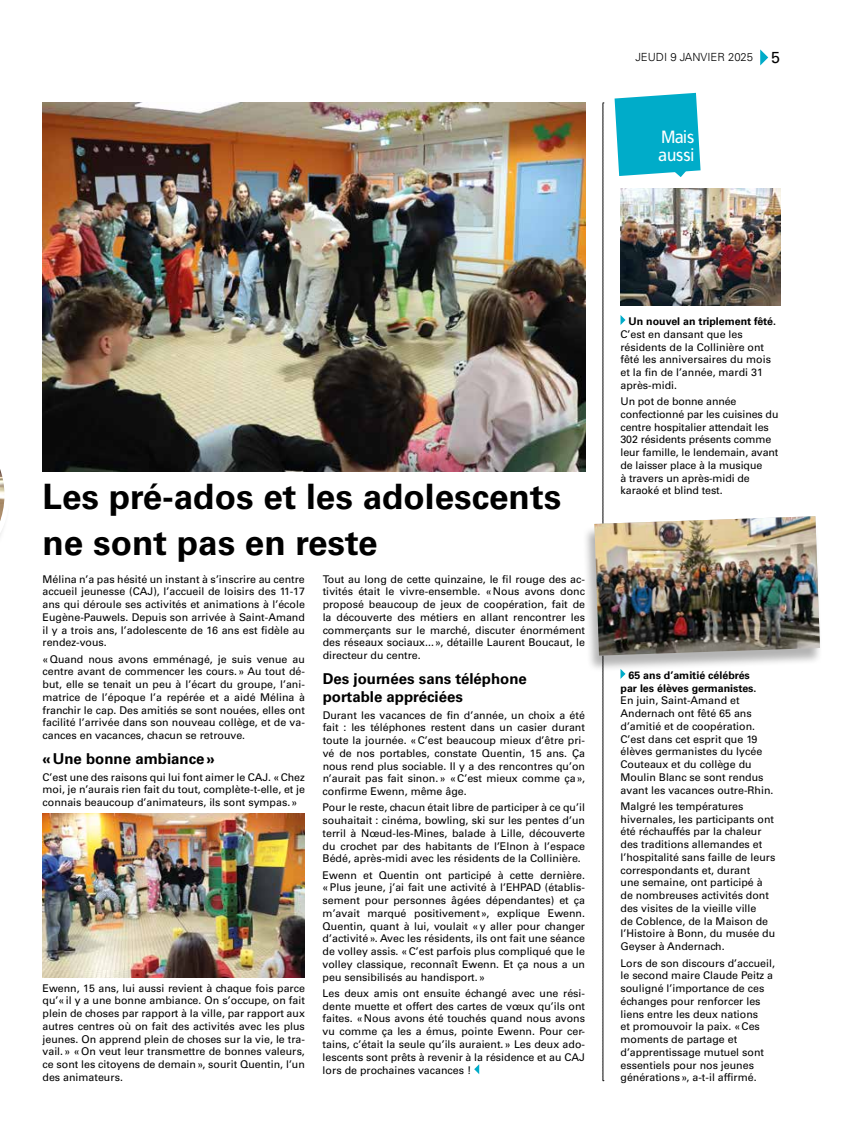
<style>
.page{position:relative;width:851px;height:1134px;background:#fff}
.page>*{position:absolute;margin:0;border:0;box-sizing:border-box;transform-origin:0 0}
.t1{font:700 35px/45.5px "Univers LT Std";color:#000}
.t2{font:17.88px/18.4px "Francophil Sans";color:#fff}
.t3{font:700 15px/18px "Univers LT Std";color:#000}
.t4{font:300 11.25px "Univers LT";color:#000}
.t5{font:10.62px/12.8px "Univers LT Std";color:#000;text-align:justify}
.t6{font:700 10.62px/12.8px "Univers LT Std";color:#000;text-align:center}
.s1{font-family:"Univers LT Std";font-weight:400;font-size:16px}
</style>
<div class="page">
<svg style="left:760px;top:49px;width:8px;height:16px"></svg>
<svg style="left:474px;top:1064px;width:5px;height:10px"></svg>
<img style="left:43px;top:813px;width:262px;height:164px">
<img style="left:43px;top:103px;width:542px;height:368px">
<svg style="left:0;top:469px;width:5px;height:67px"></svg>
<div style="left:582px;top:518px;width:240px;height:155px;background:#000;opacity:.3"></div>
<svg style="left:594px;top:93px;width:225px;height:988px"></svg>
<img style="left:594px;top:516px;width:225px;height:140px">
<p class="t4" style="left:635px;top:50px;width:146px">JEUDI 9 JANVIER 2025 <span class="s1">5</span></p>
<h2 class="t2" style="left:658px;top:127px;width:38px">Mais aussi</h2>
<h1 class="t1" style="left:43px;top:475px;width:520px">Les pré-ados et les adolescents ne sont pas en reste</h1>
<p class="t5" style="left:43px;top:573px;width:264px">Mélina n’a pas hésité un instant à s’inscrire au centre accueil jeunesse (CAJ), l’accueil de loisirs des 11-17 ans qui déroule ses activités et animations à l’école Eugène-Pauwels. Depuis son arrivée à Saint-Amand il y a trois ans, l’adolescente de 16 ans est fidèle au rendez-vous.</p>
<p class="t5" style="left:43px;top:653px;width:264px">«Quand nous avons emménagé, je suis venue au centre avant de commencer les cours.» Au tout dé&shy;but, elle se tenait un peu à l’écart du groupe, l’ani&shy;matrice de l’époque l’a repérée et a aidé Mélina à franchir le cap. Des amitiés se sont nouées, elles ont facilité l’arrivée dans son nouveau collège, et de va&shy;cances en vacances, chacun se retrouve.</p>
<h3 class="t3" style="left:43px;top:750px;width:174px">«Une bonne ambiance»</h3>
<p class="t5" style="left:43px;top:770px;width:264px">C’est une des raisons qui lui font aimer le CAJ. «Chez moi, je n’aurais rien fait du tout, complète-t-elle, et je connais beaucoup d’animateurs, ils sont sympas.»</p>
<p class="t5" style="left:43px;top:982px;width:264px">Ewenn, 15 ans, lui aussi revient à chaque fois parce qu’«il y a une bonne ambiance. On s’occupe, on fait plein de choses par rapport à la ville, par rapport aux autres centres où on fait des activités avec les plus jeunes. On apprend plein de choses sur la vie, le tra&shy;vail.» «On veut leur transmettre de bonnes valeurs, ce sont les citoyens de demain», sourit Quentin, l’un des animateurs.</p>
<p class="t5" style="left:322px;top:573px;width:264px">Tout au long de cette quinzaine, le fil rouge des ac&shy;tivités était le vivre-ensemble. «Nous avons donc proposé beaucoup de jeux de coopération, fait de la découverte des métiers en allant rencontrer les commerçants sur le marché, discuter énormément des réseaux sociaux...», détaille Laurent Boucaut, le directeur du centre.</p>
<h3 class="t3" style="left:322px;top:670px;width:206px">Des journées sans téléphone portable appréciées</h3>
<p class="t5" style="left:322px;top:708px;width:264px">Durant les vacances de fin d’année, un choix a été fait : les téléphones restent dans un casier durant toute la journée. «C’est beaucoup mieux d’être pri&shy;vé de nos portables, constate Quentin, 15 ans. Ça nous rend plus sociable. Il y a des rencontres qu’on n’aurait pas fait sinon.» «C’est mieux comme ça», confirme Ewenn, même âge.</p>
<p class="t5" style="left:322px;top:801px;width:264px">Pour le reste, chacun était libre de participer à ce qu’il souhaitait : cinéma, bowling, ski sur les pentes d’un terril à Nœud-les-Mines, balade à Lille, découverte du crochet par des habitants de l’Elnon à l’espace Bédé, après-midi avec les résidents de la Collinière.</p>
<p class="t5" style="left:322px;top:868px;width:264px">Ewenn et Quentin ont participé à cette dernière. «Plus jeune, j’ai fait une activité à l’EHPAD (établis&shy;sement pour personnes âgées dépendantes) et ça m’avait marqué positivement», explique Ewenn.<br>Quentin, quant à lui, voulait «y aller pour changer d’activité». Avec les résidents, ils ont fait une séance de volley assis. «C’est parfois plus compliqué que le volley classique, reconnaît Ewenn. Et ça nous a un peu sensibilisés au handisport.»</p>
<p class="t5" style="left:322px;top:987px;width:264px">Les deux amis ont ensuite échangé avec une rési&shy;dente muette et offert des cartes de vœux qu’ils ont faites. «Nous avons été touchés quand nous avons vu comme ça les a émus, pointe Ewenn. Pour cer&shy;tains, c’était la seule qu’ils auraient.» Les deux ado&shy;lescents sont prêts à revenir à la résidence et au CAJ lors de prochaines vacances !</p>
<p class="t6" style="left:628px;top:315px;width:149px">Un nouvel an triplement fêté.</p>
<p class="t5" style="left:620px;top:328px;width:152px;text-align:left">C’est en dansant que les résidents de la Collinière ont fêté les anniversaires du mois et la fin de l’année, mardi 31 après-midi.</p>
<p class="t5" style="left:620px;top:395px;width:159px;text-align:left">Un pot de bonne année confectionné par les cuisines du centre hospitalier attendait les<br>302 résidents présents comme leur famille, le lendemain, avant de laisser place à la musique<br>à travers un après-midi de karaoké et blind test.</p>
<p class="t6" style="left:620px;top:669px;width:137px">65 ans d’amitié célébrés par les élèves germanistes.</p>
<p class="t5" style="left:620px;top:694px;width:154px;text-align:left">En juin, Saint-Amand et<br>Andernach ont fêté 65 ans d’amitié et de coopération.<br>C’est dans cet esprit que 19 élèves germanistes du lycée<br>Couteaux et du collège du<br>Moulin Blanc se sont rendus avant les vacances outre-Rhin.</p>
<p class="t5" style="left:620px;top:800px;width:156px;text-align:left">Malgré les températures hivernales, les participants ont été réchauffés par la chaleur des traditions allemandes et l’hospitalité sans faille de leurs correspondants et, durant<br>une semaine, ont participé à de nombreuses activités dont des visites de la vieille ville<br>de Coblence, de la Maison de l’Histoire à Bonn, du musée du<br>Geyser à Andernach.</p>
<p class="t5" style="left:620px;top:956px;width:156px;text-align:left">Lors de son discours d’accueil, le second maire Claude Peitz a souligné l’importance de ces échanges pour renforcer les liens entre les deux nations<br>et promouvoir la paix. «Ces moments de partage et d’apprentissage mutuel sont essentiels pour nos jeunes générations», a-t-il affirmé.</p>
</div>
